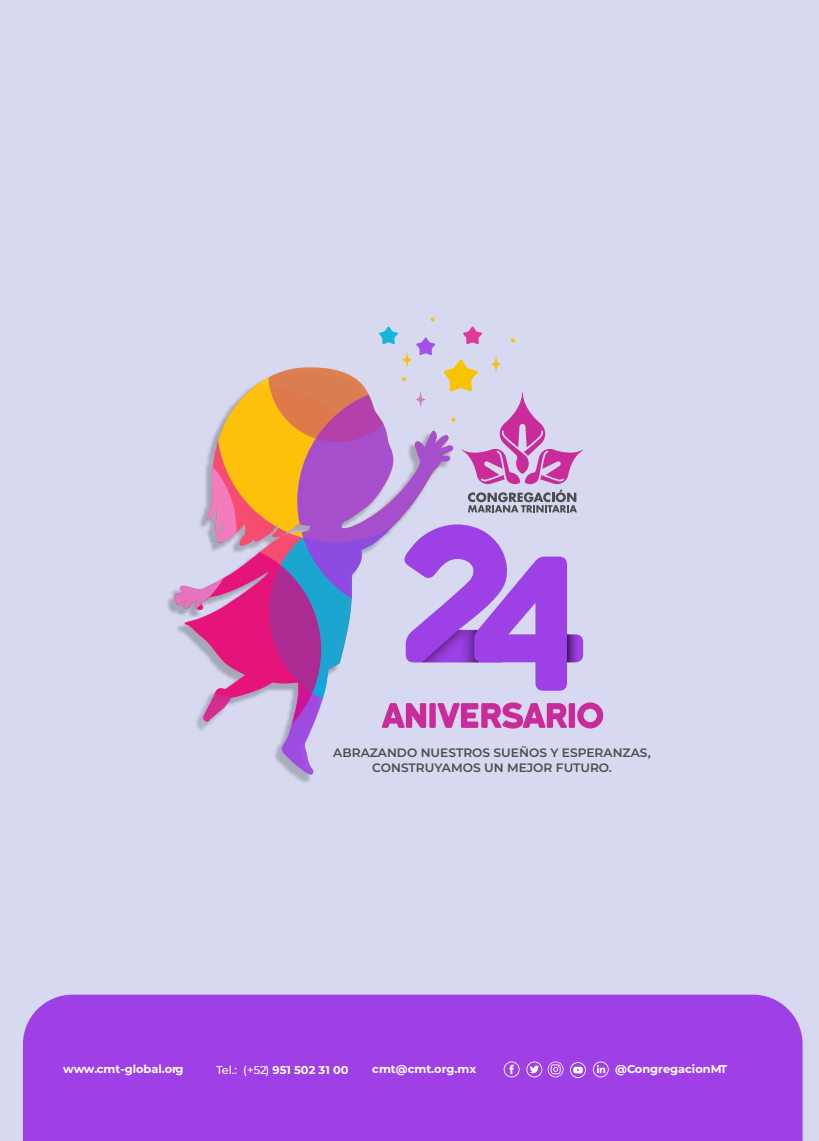
<style>
.page{position:relative;width:819px;height:1141px;background:#fff}
.page>*{position:absolute;margin:0;border:0;box-sizing:border-box;transform-origin:0 0}
.t1{font:600 12.25px/14.7px "Montserrat";color:#4d4d4d;text-align:center}
.t2{font:700 11.38px "Montserrat";color:#fff}
.t3{font:500 11.38px "Montserrat";color:#fff}
.s1{font-weight:700}
</style>
<div class="page">
<div style="left:0;top:0;width:818px;height:1141px;background:#d6d9f0"></div>
<div style="left:23px;top:995px;width:779px;height:146px;background:#9e40e6"></div>
<svg style="left:503px;top:1061px;width:16px;height:16px"></svg>
<svg style="left:570px;top:1062px;width:16px;height:16px"></svg>
<svg style="left:526px;top:1061px;width:37px;height:16px"></svg>
<svg style="left:592px;top:1061px;width:16px;height:16px"></svg>
<svg style="left:431px;top:317px;width:4px;height:4px"></svg>
<svg style="left:172px;top:327px;width:431px;height:450px"></svg>
<p class="t1" style="left:333px;top:745px;width:319px">ABRAZANDO NUESTROS SUEÑOS Y ESPERANZAS,<br>CONSTRUYAMOS UN MEJOR FUTURO.</p>
<p class="t2" style="left:63px;top:1061px;width:122px">www.cmt-global.org</p>
<p class="t3" style="left:216px;top:1062px;width:134px">Tel.: (+52) <span class="s1">951 502 31 00</span></p>
<p class="t2" style="left:372px;top:1061px;width:105px">cmt@cmt.org.mx</p>
<p class="t2" style="left:615px;top:1061px;width:113px">@CongregacionMT</p>
</div>
